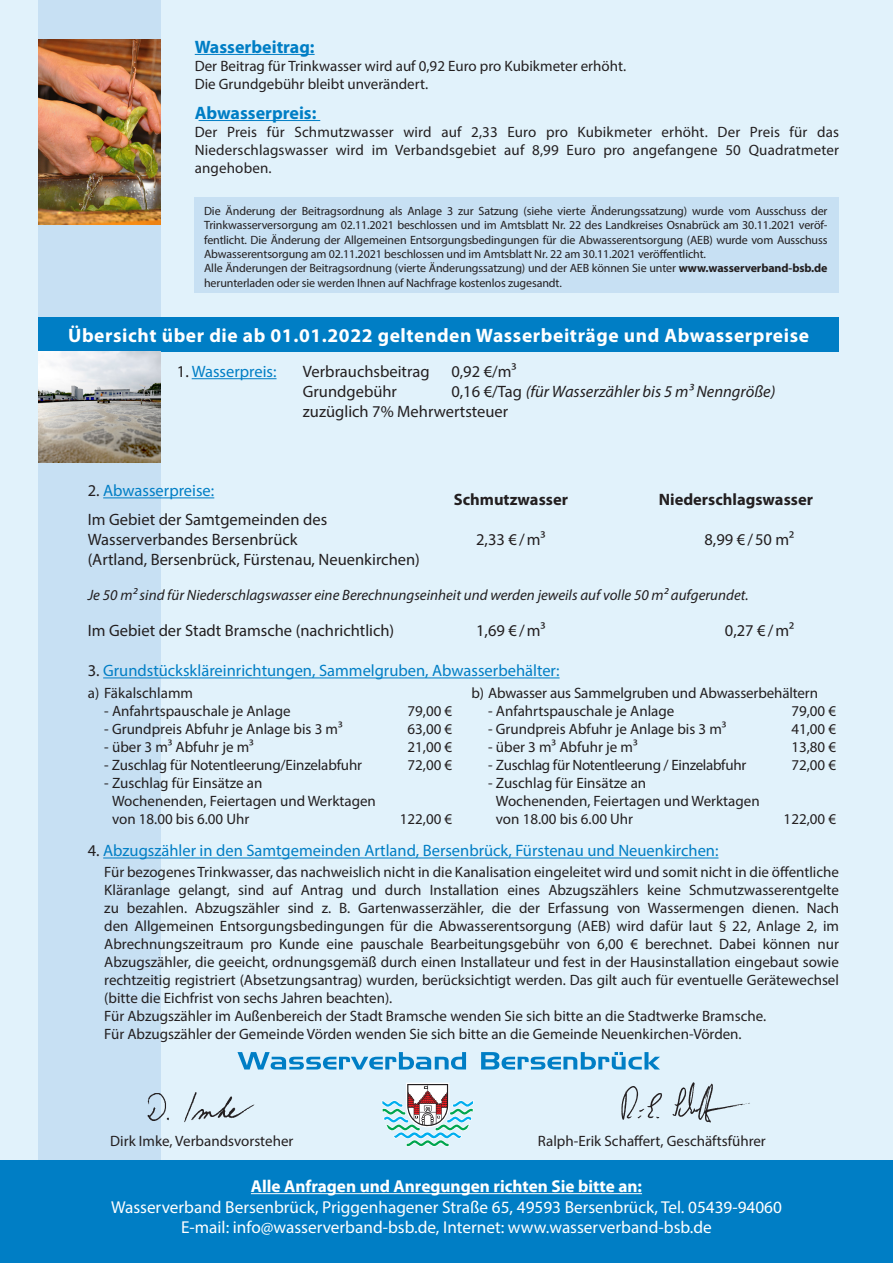
<style>
.page{position:relative;width:893px;height:1263px;background:#e1f2fb}
.page>*{position:absolute;margin:0;border:0;box-sizing:border-box;transform-origin:0 0}
.Überschrift{font:700 19.5px "Myriad Pro";letter-spacing:.03em;color:#fff}
.Fließtext{font:700 18px "Myriad Pro";color:#007ec5}
.Fließtext-2{font:17.25px "Myriad Pro";color:#fff}
.Fließtext-3{font:700 17.25px "Myriad Pro";color:#fff}
.Fließtext-4{font:16.5px/19.8px "Myriad Pro";color:#231f20}
.Fließtext-5{font:16.5px "Myriad Pro";color:#007ec5}
.Fließtext-6{font:italic 16.5px "Myriad Pro";color:#231f20}
.Fließtext-7{font:700 16.5px "Myriad Pro";color:#231f20}
.Fließtext-8{font:15px/18px "Myriad Pro";color:#231f20;text-align:justify}
.Fließtext-9{font:italic 15px "Myriad Pro";color:#231f20}
.Fließtext-10{font:15px "Myriad Pro";letter-spacing:-.02em;color:#231f20}
.Fließtext-11{font:12px/14.4px "Myriad Pro";letter-spacing:-.01em;color:#231f20;text-align:justify}
.s1{font-weight:700}
.s2{color:#231f20}
.s3{font-style:normal}
</style>
<div class="page">
<div style="left:38px;top:0;width:122px;height:1263px;background:#c7e0f3"></div>
<hr style="left:195px;top:54px;width:120px;height:1px;background:#007ec5">
<hr style="left:199px;top:120px;width:121px;height:1px;background:#007ec5">
<hr style="left:192px;top:378px;width:85px;height:1px;background:#007ec5">
<hr style="left:103px;top:497px;width:111px;height:1px;background:#007ec5">
<hr style="left:103px;top:677px;width:457px;height:1px;background:#007ec5">
<hr style="left:103px;top:857px;width:615px;height:1px;background:#007ec5">
<div style="left:195px;top:198px;width:644px;height:95px;background:#c7e0f3"></div>
<div style="left:38px;top:318px;width:801px;height:34px;background:#007ec5"></div>
<svg style="left:237px;top:1052px;width:229px;height:17px"></svg>
<svg style="left:481px;top:1052px;width:179px;height:17px"></svg>
<svg style="left:382px;top:1083px;width:92px;height:64px"></svg>
<div style="left:0;top:1161px;width:893px;height:102px;background:#007ec5"></div>
<hr style="left:251px;top:1193px;width:391px;height:1px;background:#fff">
<img style="left:621px;top:1082px;width:129px;height:41px">
<img style="left:38px;top:39px;width:122px;height:186px">
<img style="left:38px;top:352px;width:122px;height:110px">
<img style="left:147px;top:1082px;width:108px;height:46px">
<p class="Fließtext" style="left:195px;top:35px;width:121px">Wasserbeitrag:</p>
<p class="Fließtext-8" style="left:195px;top:56px;width:433px">Der Beitrag für Trinkwasser wird auf 0,92 Euro pro Kubikmeter erhöht.</p>
<p class="Fließtext-8" style="left:195px;top:74px;width:235px">Die Grundgebühr bleibt unverändert.</p>
<p class="Fließtext" style="left:195px;top:101px;width:123px">Abwasserpreis:</p>
<p class="Fließtext-8" style="left:195px;top:122px;width:646px">Der Preis für Schmutzwasser wird auf 2,33 Euro pro Kubikmeter erhöht. Der Preis für das Niederschlagswasser wird im Verbandsgebiet auf 8,99 Euro pro angefangene 50 Quadratmeter angehoben.</p>
<p class="Fließtext-11" style="left:204px;top:203px;width:625px">Die Änderung der Beitragsordnung als Anlage 3 zur Satzung (siehe vierte Änderungssatzung) wurde vom Ausschuss der Trinkwasserversorgung am 02.11.2021 beschlossen und im Amtsblatt Nr. 22 des Landkreises Osnabrück am 30.11.2021 veröf&shy;fentlicht. Die Änderung der Allgemeinen Entsorgungsbedingungen für die Abwasserentsorgung (AEB) wurde vom Ausschuss Abwasserentsorgung am 02.11.2021 beschlossen und im Amtsblatt Nr. 22 am 30.11.2021 veröffentlicht.</p>
<p class="Fließtext-11" style="left:204px;top:261px;width:625px">Alle Änderungen der Beitragsordnung (vierte Änderungssatzung) und der AEB können Sie unter <span class="s1">www.wasserverband-bsb.de </span>herunterladen oder sie werden Ihnen auf Nachfrage kostenlos zugesandt.</p>
<p class="Überschrift" style="left:68px;top:323px;width:742px">Übersicht über die ab 01.01.2022 geltenden Wasserbeiträge und Abwasserpreise</p>
<p class="Fließtext-5" style="left:177px;top:361px;width:101px"><span class="s2">1.</span> Wasserpreis:</p>
<p class="Fließtext-4" style="left:303px;top:361px;width:128px">Verbrauchsbeitrag</p>
<p class="Fließtext-4" style="left:451px;top:361px;width:67px">0,92 €/m³</p>
<p class="Fließtext-4" style="left:303px;top:381px;width:96px">Grundgebühr</p>
<p class="Fließtext-6" style="left:451px;top:381px;width:325px"><span class="s3">0,16 €/Tag</span> (für Wasserzähler bis 5 m³ Nenngröße)</p>
<p class="Fließtext-4" style="left:303px;top:401px;width:207px">zuzüglich 7% Mehrwertsteuer</p>
<p class="Fließtext-5" style="left:88px;top:480px;width:128px"><span class="s2">2.</span> Abwasserpreise:</p>
<p class="Fließtext-7" style="left:454px;top:489px;width:116px">Schmutzwasser</p>
<p class="Fließtext-7" style="left:659px;top:489px;width:156px">Niederschlagswasser</p>
<p class="Fließtext-4" style="left:88px;top:509px;width:241px">Im Gebiet der Samtgemeinden des<br>Wasserverbandes Bersenbrück</p>
<p class="Fließtext-4" style="left:476px;top:529px;width:71px">2,33 €/m³</p>
<p class="Fließtext-4" style="left:704px;top:529px;width:91px">8,99 €/50 m²</p>
<p class="Fließtext-4" style="left:88px;top:549px;width:334px">(Artland, Bersenbrück, Fürstenau, Neuenkirchen)</p>
<p class="Fließtext-9" style="left:88px;top:585px;width:662px">Je 50 m² sind für Niederschlagswasser eine Berechnungseinheit und werden jeweils auf volle 50 m² aufgerundet.</p>
<p class="Fließtext-4" style="left:88px;top:621px;width:308px">Im Gebiet der Stadt Bramsche (nachrichtlich)</p>
<p class="Fließtext-4" style="left:476px;top:621px;width:71px">1,69 €/m³</p>
<p class="Fließtext-4" style="left:725px;top:621px;width:71px">0,27 €/m²</p>
<p class="Fließtext-5" style="left:88px;top:660px;width:473px"><span class="s2">3.</span> Grundstückskläreinrichtungen, Sammelgruben, Abwasserbehälter:</p>
<p class="Fließtext-8" style="left:88px;top:684px;width:107px">a) Fäkalschlamm</p>
<p class="Fließtext-8" style="left:104px;top:702px;width:188px">- Anfahrtspauschale je Anlage</p>
<p class="Fließtext-8" style="left:408px;top:702px;width:46px">79,00 €</p>
<p class="Fließtext-8" style="left:104px;top:720px;width:240px">- Grundpreis Abfuhr je Anlage bis 3 m³</p>
<p class="Fließtext-8" style="left:408px;top:720px;width:46px">63,00 €</p>
<p class="Fließtext-8" style="left:104px;top:738px;width:151px">- über 3 m³ Abfuhr je m³</p>
<p class="Fließtext-8" style="left:408px;top:738px;width:46px">21,00 €</p>
<p class="Fließtext-8" style="left:104px;top:756px;width:259px">- Zuschlag für Notentleerung/Einzelabfuhr</p>
<p class="Fließtext-8" style="left:408px;top:756px;width:46px">72,00 €</p>
<p class="Fließtext-8" style="left:112px;top:774px;width:265px;text-align:left;text-indent:-8px">- Zuschlag für Einsätze an<br>Wochenenden, Feiertagen und Werktagen von 18.00 bis 6.00 Uhr</p>
<p class="Fließtext-8" style="left:400px;top:810px;width:54px">122,00 €</p>
<p class="Fließtext-8" style="left:472px;top:684px;width:348px">b) Abwasser aus Sammelgruben und Abwasserbehältern</p>
<p class="Fließtext-8" style="left:488px;top:702px;width:188px">- Anfahrtspauschale je Anlage</p>
<p class="Fließtext-8" style="left:791px;top:702px;width:46px">79,00 €</p>
<p class="Fließtext-8" style="left:488px;top:720px;width:240px">- Grundpreis Abfuhr je Anlage bis 3 m³</p>
<p class="Fließtext-8" style="left:791px;top:720px;width:46px">41,00 €</p>
<p class="Fließtext-8" style="left:488px;top:738px;width:151px">- über 3 m³ Abfuhr je m³</p>
<p class="Fließtext-8" style="left:791px;top:738px;width:46px">13,80 €</p>
<p class="Fließtext-10" style="left:488px;top:756px;width:260px">- Zuschlag für Notentleerung / Einzelabfuhr</p>
<p class="Fließtext-8" style="left:791px;top:756px;width:46px">72,00 €</p>
<p class="Fließtext-8" style="left:496px;top:774px;width:265px;text-align:left;text-indent:-8px">- Zuschlag für Einsätze an<br>Wochenenden, Feiertagen und Werktagen von 18.00 bis 6.00 Uhr</p>
<p class="Fließtext-8" style="left:784px;top:810px;width:54px">122,00 €</p>
<p class="Fließtext-5" style="left:88px;top:841px;width:632px"><span class="s2">4.</span> Abzugszähler in den Samtgemeinden Artland, Bersenbrück, Fürstenau und Neuenkirchen:</p>
<p class="Fließtext-8" style="left:104px;top:863px;width:736px">Für bezogenes Trinkwasser, das nachweislich nicht in die Kanalisation eingeleitet wird und somit nicht in die öffentliche Kläranlage gelangt, sind auf Antrag und durch Installation eines Abzugszählers keine Schmutzwasserentgelte zu bezahlen. Abzugszähler sind z. B. Gartenwasserzähler, die der Erfassung von Wassermengen dienen. Nach den Allgemeinen Entsorgungsbedingungen für die Abwasserentsorgung (AEB) wird dafür laut § 22, Anlage 2, im Abrechnungszeitraum pro Kunde eine pauschale Bearbeitungsgebühr von 6,00 € berechnet. Dabei können nur Abzugszähler, die geeicht, ordnungsgemäß durch einen Installateur und fest in der Hausinstallation eingebaut sowie rechtzeitig registriert (Absetzungsantrag) wurden, berücksichtigt werden. Das gilt auch für eventuelle Gerätewechsel (bitte die Eichfrist von sechs Jahren beachten).</p>
<p class="Fließtext-8" style="left:104px;top:1007px;width:663px">Für Abzugszähler im Außenbereich der Stadt Bramsche wenden Sie sich bitte an die Stadtwerke Bramsche.</p>
<p class="Fließtext-8" style="left:104px;top:1025px;width:639px">Für Abzugszähler der Gemeinde Vörden wenden Sie sich bitte an die Gemeinde Neuenkirchen-Vörden.</p>
<p class="Fließtext-8" style="left:110px;top:1131px;width:185px">Dirk Imke, Verbandsvorsteher</p>
<p class="Fließtext-8" style="left:538px;top:1131px;width:229px">Ralph-Erik Schaffert, Geschäftsführer</p>
<p class="Fließtext-3" style="left:251px;top:1175px;width:393px">Alle Anfragen und Anregungen richten Sie bitte an:</p>
<p class="Fließtext-2" style="left:111px;top:1196px;width:672px">Wasserverband Bersenbrück, Priggenhagener Straße 65, 49593 Bersenbrück, Tel. 05439-94060</p>
<p class="Fließtext-2" style="left:181px;top:1217px;width:532px">E-mail: info@wasserverband-bsb.de, Internet: www.wasserverband-bsb.de</p>
</div>
